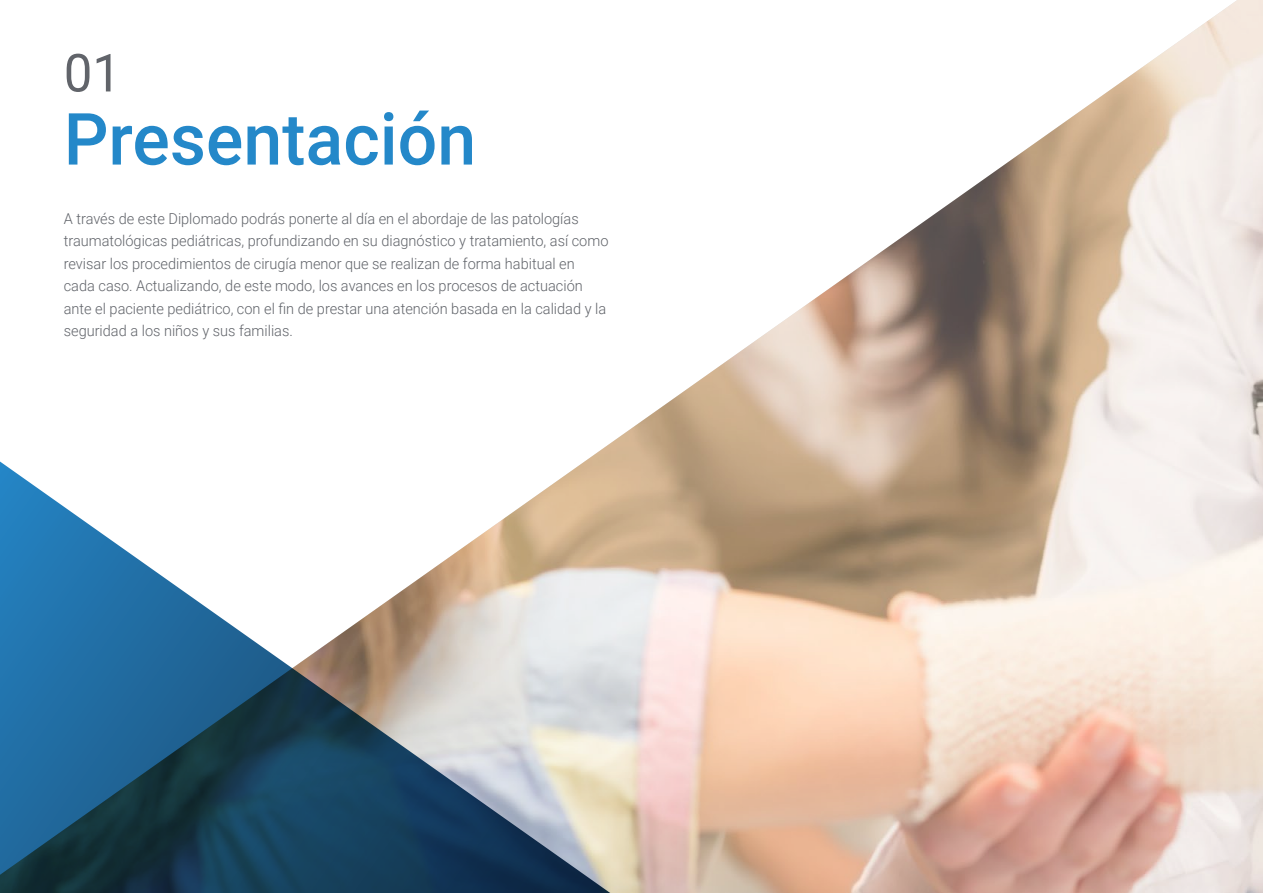
<style>
.page{position:relative;width:1263px;height:893px;background:#fff}
.page>*{position:absolute;margin:0;border:0;box-sizing:border-box;transform-origin:0 0}
.t1{font:500 72px "Roboto";color:#2488c9}
.t2{font:52.5px "Roboto";color:#61646a}
.t3{font:300 15px/22.5px "Roboto";color:#61646a}
</style>
<div class="page">
<img style="left:607px;top:0;width:656px;height:893px">
<svg style="left:0;top:446px;width:640px;height:447px"></svg>
<h2 class="t2" style="left:64px;top:36px;width:59px">01</h2>
<h1 class="t1" style="left:64px;top:89px;width:414px">Presentación</h1>
<p class="t3" style="left:64px;top:207px;width:546px">A través de este Diplomado podrás ponerte al día en el abordaje de las patologías traumatológicas pediátricas, profundizando en su diagnóstico y tratamiento, así como revisar los procedimientos de cirugía menor que se realizan de forma habitual en cada caso. Actualizando, de este modo, los avances en los procesos de actuación ante el paciente pediátrico, con el fin de prestar una atención basada en la calidad y la seguridad a los niños y sus familias.</p>
</div>
